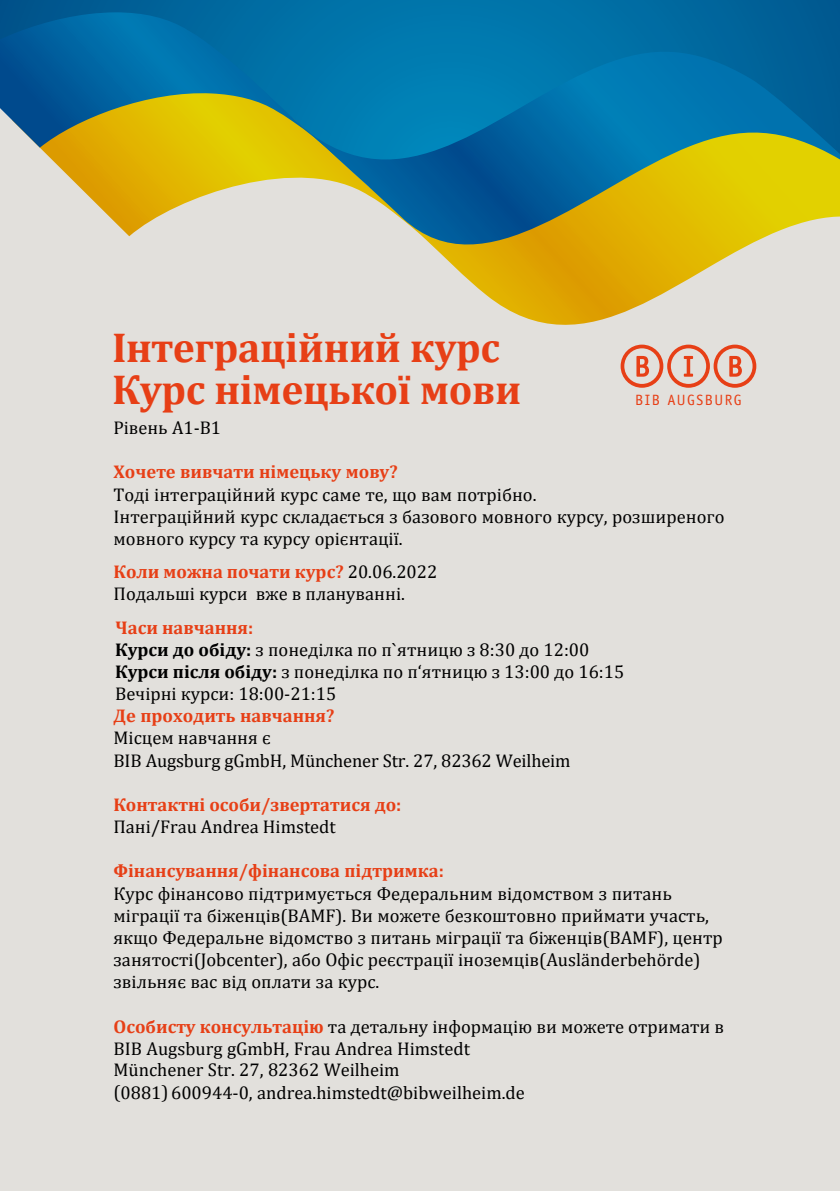
<style>
.page{position:relative;width:840px;height:1191px;background:#fff}
.page>*{position:absolute;margin:0;border:0;box-sizing:border-box;transform-origin:0 0}
.t1{font:700 42px/42px "Cambria";letter-spacing:-.01em;color:#e73f16}
.t2{font:18.4px/22.2px "Cambria";color:#000}
.t3{font:700 18.4px "Cambria";color:#e73f16}
.t4{font:15px "Officina Sans";letter-spacing:.1em;color:#e73f16}
.s1{font-style:inherit}
.s2{font-weight:700;color:#e73f16}
.s3{font-weight:700}
</style>
<div class="page">
<div style="left:0;top:0;width:839px;height:1191px;background:#e2e0dc"></div>
<svg style="left:0;top:0;width:839px;height:12px;background:#00689e"></svg>
<svg style="left:484px;top:293px;width:180px;height:32px"></svg>
<svg style="left:0;top:12px;width:839px;height:281px"></svg>
<svg style="left:620px;top:344px;width:135px;height:44px"></svg>
<h1 class="t1" style="left:112px;top:325px;width:410px">Інтеграційний <span class="s1">курс<br></span>Курс німецької <span class="s1">мови</span></h1>
<p class="t2" style="left:113px;top:416px;width:109px">Рівень А1-В1</p>
<p class="t2" style="left:113px;top:461px;width:612px"><span class="s2">Хочете вивчати</span> <span class="s2">німець</span><span class="s2">ку мову?<br></span>Тоді інтеграційний курс саме те, що вам потрібно.<br>Інтеграційний курс складається з базового мовного курсу, розширеного мовного курсу та курсу орієнтації.</p>
<p class="t2" style="left:113px;top:561px;width:325px"><span class="s2">Коли можна почати курс?</span> 20.06.2022<br>Подальші курси вже в плануванні.</p>
<p class="t2" style="left:113px;top:616px;width:512px"><span class="s2">Часи навчання:<br></span><span class="s3">Курси до обіду:</span> з понеділка по п`ятницю з 8:30 до 12:00<br><span class="s3">Курси після обіду:</span> з понеділка по п‘ятницю з 13:00 до 16:15<br>Вечірні курси: 18:00-21:15<br><span class="s2">Де проходить</span> <span class="s2">навчання?<br></span>Місцем навчання є<br>BIB Augsburg gGmbH, Münchener Str. 27, 82362 Weilheim</p>
<p class="t3" style="left:113px;top:791px;width:289px">Контактні особи/звертатися до:</p>
<p class="t2" style="left:113px;top:815px;width:224px">Пані/Frau Andrea Himstedt</p>
<p class="t2" style="left:113px;top:860px;width:610px"><span class="s2">Фінансування/фінансова</span> <span class="s2">підтримка:<br></span>Курс фінансово підтримується Федеральним відомством з питань міграції та біженців(BAMF). Ви можете безкоштовно приймати участь, якщо Федеральне відомство з питань міграції та біженців(BAMF), центр занятості(Jobcenter), або Офіс реєстрації іноземців(Ausländerbehörde) звільняє вас від оплати за курс.</p>
<p class="t2" style="left:113px;top:1015px;width:612px"><span class="s2">Особисту консультацію</span> та детальну інформацію ви можете отримати в BIB Augsburg gGmbH, Frau Andrea Himstedt<br>Münchener Str. 27, 82362 Weilheim<br>(0881) 600944-0, andrea.himstedt@bibweilheim.de</p>
<p class="t4" style="left:634px;top:391px;width:108px">BIB AUGSBURG</p>
</div>
